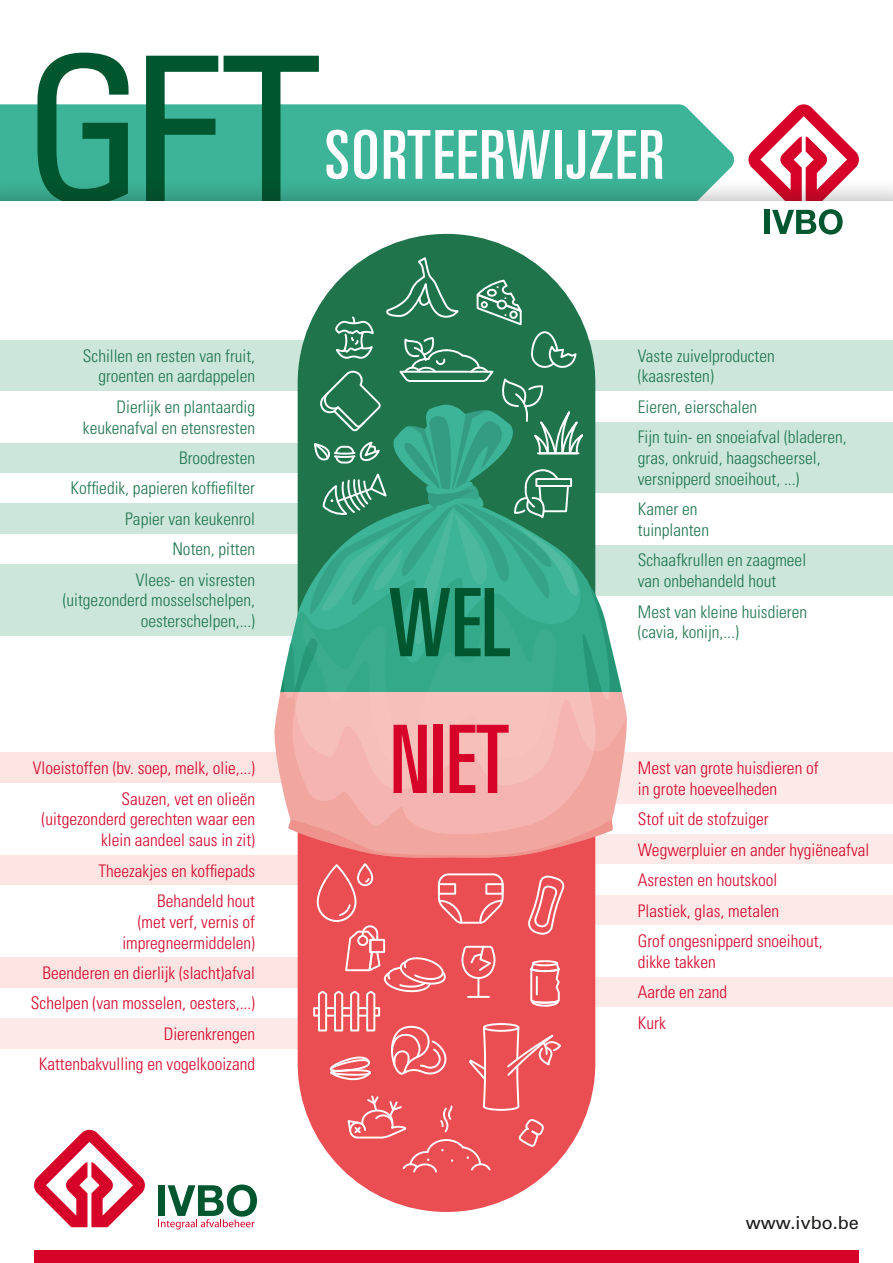
<style>
.page{position:relative;width:893px;height:1263px;background:#fff}
.page>*{position:absolute;margin:0;border:0;box-sizing:border-box;transform-origin:0 0}
.t1{font:condensed 201.9px "Univers LT Std";color:#00562f}
.t2{font:ultra-condensed 94.5px "Univers LT Std";color:#d60428}
.t3{font:ultra-condensed 94.5px "Univers LT Std";color:#00562f}
.t4{font:ultra-condensed 67.5px "Univers LT Std";letter-spacing:.03em;color:#fff}
.t5{font:18px "Univers LT Std";color:#1a1a18}
.t6{font:300 condensed 17.4px/30.5px "Univers LT Std";color:#d60428;text-align:right}
.t7{font:300 condensed 17.4px/20.9px "Univers LT Std";color:#1f744c}
</style>
<div class="page">
<div style="left:0;top:104px;width:734px;height:74px;background:#3db497"></div>
<svg style="left:748px;top:104px;width:111px;height:74px"></svg>
<div style="left:0;top:178px;width:893px;height:1085px;background:#1a1a18;opacity:.4"></div>
<div style="left:0;top:201px;width:893px;height:1062px;background:#fff"></div>
<div style="left:765px;top:210px;width:5px;height:24px;background:#00562f"></div>
<svg style="left:772px;top:209px;width:71px;height:26px"></svg>
<div style="left:34px;top:1250px;width:825px;height:13px;background:#d60428"></div>
<div style="left:549px;top:977px;width:344px;height:30px;background:#fdeae8"></div>
<div style="left:549px;top:753px;width:344px;height:51px;background:#fdeae8"></div>
<div style="left:549px;top:834px;width:344px;height:31px;background:#fdeae8"></div>
<div style="left:549px;top:895px;width:344px;height:30px;background:#fdeae8"></div>
<div style="left:0;top:753px;width:344px;height:30px;background:#fce4e2"></div>
<div style="left:0;top:855px;width:344px;height:30px;background:#fce4e2"></div>
<div style="left:0;top:957px;width:344px;height:31px;background:#fce4e2"></div>
<div style="left:0;top:1018px;width:344px;height:31px;background:#fdeae8"></div>
<div style="left:549px;top:340px;width:344px;height:51px;background:#cce6dc"></div>
<div style="left:549px;top:422px;width:344px;height:72px;background:#cce6dc"></div>
<div style="left:549px;top:545px;width:344px;height:51px;background:#cce6dc"></div>
<div style="left:0;top:340px;width:344px;height:51px;background:#cce6dc"></div>
<div style="left:0;top:443px;width:344px;height:30px;background:#cce6dc"></div>
<div style="left:0;top:503px;width:344px;height:31px;background:#cce6dc"></div>
<div style="left:0;top:564px;width:344px;height:72px;background:#cce6dc"></div>
<svg style="left:365px;top:234px;width:163px;height:24px;fill:#1f744c"></svg>
<svg style="left:298px;top:859px;width:297px;height:353px;fill:#ea4d52"></svg>
<svg style="left:271px;top:752px;width:360px;height:107px"></svg>
<svg style="left:274px;top:764px;width:353px;height:94px;background:#f5b8b3"></svg>
<svg style="left:288px;top:819px;width:325px;height:39px;background:#f19b97"></svg>
<div style="left:357px;top:863px;width:16px;height:23px;border:2px solid #fff;border-radius:7px"></div>
<div style="left:314px;top:1008px;width:65px;height:8px;background:#ea4d52"></div>
<div style="left:313px;top:1007px;width:67px;height:9px;border:2px solid #fff"></div>
<svg style="left:317px;top:872px;width:261px;height:302px;background:#ec5f63"></svg>
<svg style="left:274px;top:258px;width:353px;height:506px"></svg>
<svg style="left:34px;top:1130px;width:111px;height:97px"></svg>
<svg style="left:158px;top:1184px;width:99px;height:45px"></svg>
<h1 class="t1" style="left:23px;top:2px;width:300px">GFT</h1>
<h3 class="t4" style="left:325px;top:116px;width:341px">SORTEERWIJZER</h3>
<p class="t7" style="left:83px;top:345px;width:174px;text-align:right">Schillen en resten van fruit, groenten en aardappelen</p>
<p class="t7" style="left:83px;top:396px;width:174px;text-align:right">Dierlijk en plantaardig keukenafval en etensresten</p>
<p class="t7" style="left:70px;top:443px;width:186px;line-height:30.5px;text-align:right">Broodresten<br>Koffiedik, papieren koffiefilter<br>Papier van keukenrol<br>Noten, pitten</p>
<p class="t7" style="left:63px;top:569px;width:194px;text-align:right">Vlees- en visresten (uitgezonderd mosselschelpen, oesterschelpen,...)</p>
<p class="t6" style="left:33px;top:753px;width:224px">Vloeistoffen (bv. soep, melk, olie,...)<br>Sauzen, vet en olieën</p>
<p class="t6" style="left:42px;top:809px;width:215px;line-height:20.9px">(uitgezonderd gerechten waar een klein aandeel saus in zit)</p>
<p class="t6" style="left:98px;top:855px;width:158px">Theezakjes en koffiepads<br>Behandeld hout</p>
<p class="t6" style="left:122px;top:911px;width:134px;line-height:20.9px">(met verf, vernis of impregneermiddelen)</p>
<p class="t6" style="left:31px;top:957px;width:226px">Beenderen en dierlijk (slacht)afval<br>Schelpen (van mosselen, oesters,...)</p>
<p class="t6" style="left:164px;top:1018px;width:93px">Dierenkrengen</p>
<p class="t6" style="left:39px;top:1049px;width:218px">Kattenbakvulling en vogelkooizand</p>
<h2 class="t3" style="left:388px;top:569px;width:124px">WEL</h2>
<h2 class="t2" style="left:390px;top:706px;width:121px">NIET</h2>
<p class="t7" style="left:638px;top:345px;width:138px">Vaste zuivelproducten (kaasresten)</p>
<p class="t7" style="left:638px;top:391px;width:210px;line-height:30.5px">Eieren, eierschalen<br>Fijn tuin- en snoeiafval (bladeren,</p>
<p class="t7" style="left:638px;top:447px;width:184px">gras, onkruid, haagscheersel, versnipperd snoeihout, ...)</p>
<p class="t7" style="left:638px;top:499px;width:73px">Kamer en tuinplanten</p>
<p class="t7" style="left:638px;top:550px;width:170px">Schaafkrullen en zaagmeel van onbehandeld hout</p>
<p class="t7" style="left:638px;top:601px;width:171px">Mest van kleine huisdieren (cavia, konijn,...)</p>
<p class="t6" style="left:638px;top:758px;width:182px;line-height:20.9px;text-align:left">Mest van grote huisdieren of in grote hoeveelheden</p>
<p class="t6" style="left:638px;top:804px;width:233px;text-align:left">Stof uit de stofzuiger<br>Wegwerpluier en ander hygiëneafval</p>
<p class="t6" style="left:638px;top:865px;width:186px;text-align:left">Asresten en houtskool<br>Plastiek, glas, metalen<br>Grof ongesnipperd snoeihout,</p>
<p class="t6" style="left:638px;top:946px;width:79px">dikke takken</p>
<p class="t6" style="left:638px;top:977px;width:91px">Aarde en zand</p>
<p class="t6" style="left:638px;top:1007px;width:29px">Kurk</p>
<p class="t5" style="left:746px;top:1212px;width:115px">www.ivbo.be</p>
</div>
